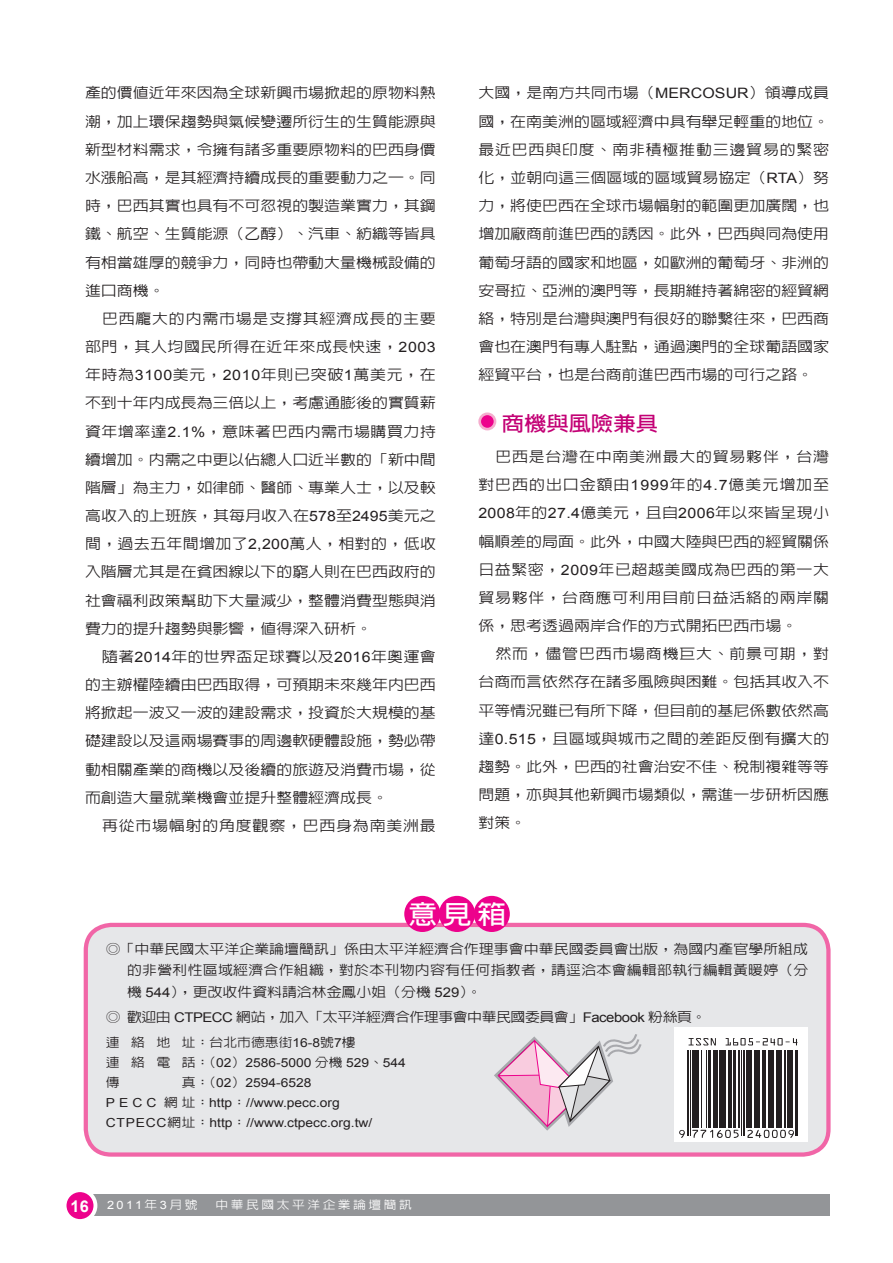
<style>
.page{position:relative;width:893px;height:1263px;background:#fff}
.page>*{position:absolute;margin:0;border:0;box-sizing:border-box;transform-origin:0 0}
.一{font:700 25.8px "AR Hei B5";color:#fff;scale:1.11 1}
.中標{font:700 20.1px "AR Hei B5";color:#c30175;scale:1.11 1}
.內文{font:500 14.4px/28.2px "AR Hei B5";color:#231f20;text-align:justify;scale:1.11 1}
.內文-2{font:500 14.4px "AR Hei B5";letter-spacing:.05em;color:#231f20;scale:1.11 1}
.一-2{font:500 13.35px/21.3px "AR Hei B5";color:#231f20;text-align:justify;scale:1.11 1}
.一-3{font:500 13.35px "AR Hei B5";letter-spacing:-.03em;color:#231f20;scale:1.11 1}
.一-4{font:12.45px "Arial";color:#231f20;scale:1.11 1}
.一-5{font:500 12.45px "AR Hei B5";color:#231f20;scale:1.11 1}
.t1{font:500 11.55px "AR Hei B5";letter-spacing:.2em;color:#fff;scale:1.11 1}
.t2{font:11.55px "Arial";color:#fff;scale:1.11 1}
.s1{font-family:"Arial";font-weight:400}
.s2{font-family:"AR Hei B5";font-weight:500}
.s3{font-weight:700;font-size:16.2px}
</style>
<div class="page">
<div style="left:86px;top:925px;width:742px;height:229px;background:#e6e7e9;border-radius:26px"></div>
<div style="left:84px;top:923px;width:747px;height:234px;border:4px solid #f166a7;border-radius:26px"></div>
<div style="left:404px;top:896px;width:36px;height:36px;background:#ed028c;border-radius:50%"></div>
<div style="left:439px;top:896px;width:36px;height:36px;background:#ed028c;border-radius:50%"></div>
<div style="left:474px;top:896px;width:36px;height:36px;background:#ed028c;border-radius:50%"></div>
<svg style="left:494px;top:1034px;width:147px;height:97px"></svg>
<svg style="left:674px;top:1027px;width:134px;height:114px;background:#dfdedf"></svg>
<hr style="left:687px;top:1050px;width:1px;height:85px;background:#231f20">
<hr style="left:690px;top:1050px;width:1px;height:85px;background:#231f20">
<hr style="left:692px;top:1050px;width:3px;height:78px;background:#231f20">
<hr style="left:697px;top:1050px;width:2px;height:78px;background:#231f20">
<hr style="left:701px;top:1050px;width:1px;height:78px;background:#231f20">
<hr style="left:706px;top:1050px;width:1px;height:78px;background:#231f20">
<hr style="left:708px;top:1050px;width:3px;height:78px;background:#231f20">
<hr style="left:713px;top:1050px;width:2px;height:78px;background:#231f20">
<hr style="left:717px;top:1050px;width:1px;height:78px;background:#231f20">
<hr style="left:719px;top:1050px;width:4px;height:78px;background:#231f20">
<hr style="left:725px;top:1050px;width:1px;height:78px;background:#231f20">
<hr style="left:728px;top:1050px;width:4px;height:78px;background:#231f20">
<hr style="left:733px;top:1050px;width:2px;height:78px;background:#231f20">
<hr style="left:739px;top:1050px;width:1px;height:78px;background:#231f20">
<hr style="left:741px;top:1050px;width:1px;height:85px;background:#231f20">
<hr style="left:743px;top:1050px;width:2px;height:85px;background:#231f20">
<hr style="left:746px;top:1050px;width:2px;height:78px;background:#231f20">
<hr style="left:749px;top:1050px;width:3px;height:78px;background:#231f20">
<hr style="left:754px;top:1050px;width:1px;height:78px;background:#231f20">
<hr style="left:756px;top:1050px;width:4px;height:78px;background:#231f20">
<hr style="left:762px;top:1050px;width:4px;height:78px;background:#231f20">
<hr style="left:768px;top:1050px;width:1px;height:78px;background:#231f20">
<hr style="left:770px;top:1050px;width:4px;height:78px;background:#231f20">
<hr style="left:776px;top:1050px;width:1px;height:78px;background:#231f20">
<hr style="left:779px;top:1050px;width:3px;height:78px;background:#231f20">
<hr style="left:784px;top:1050px;width:1px;height:78px;background:#231f20">
<hr style="left:787px;top:1050px;width:3px;height:78px;background:#231f20">
<hr style="left:792px;top:1050px;width:1px;height:78px;background:#231f20">
<hr style="left:795px;top:1050px;width:1px;height:85px;background:#231f20">
<hr style="left:797px;top:1050px;width:1px;height:85px;background:#231f20">
<svg style="left:688px;top:1038px;width:28px;height:7px"></svg>
<svg style="left:725px;top:1038px;width:72px;height:7px"></svg>
<svg style="left:679px;top:1130px;width:6px;height:8px"></svg>
<svg style="left:692px;top:1130px;width:47px;height:8px"></svg>
<svg style="left:747px;top:1130px;width:47px;height:8px"></svg>
<div style="left:480px;top:414px;width:15px;height:15px;background:#ed028c;border-radius:50%"></div>
<div style="left:478px;top:412px;width:18px;height:18px;border:3px solid #f5adce;border-radius:50%"></div>
<div style="left:85px;top:1194px;width:744px;height:21px;background:#939598"></div>
<div style="left:65px;top:1190px;width:30px;height:31px;background:#ed028c;border-radius:50%"></div>
<div style="left:63px;top:1188px;width:34px;height:35px;border:4px solid #fff;border-radius:50%"></div>
<p class="內文" style="left:85px;top:79px;width:318px">產的價值近年來因為全球新興市場掀起的原物料熱潮，加上環保趨勢與氣候變遷所衍生的生質能源與新型材料需求，令擁有諸多重要原物料的巴西身價水漲船高，是其經濟持續成長的重要動力之一。同時，巴西其實也具有不可忽視的製造業實力，其鋼鐵、航空、生質能源（乙醇）、汽車、紡織等皆具有相當雄厚的競爭力，同時也帶動大量機械設備的進口商機。</p>
<p class="內文" style="left:85px;top:304px;width:318px;text-indent:17px">巴西龐大的內需市場是支撐其經濟成長的主要部門，其人均國民所得在近年來成長快速，<span class="s1">2003</span>年時為<span class="s1">3100</span>美元，<span class="s1">2010</span>年則已突破<span class="s1">1</span>萬美元，在不到十年內成長為三倍以上，考慮通膨後的實質薪資年增率達<span class="s1">2.1%</span>，意味著巴西內需市場購買力持續增加。內需之中更以佔總人口近半數的「新中間階層」為主力，如律師、醫師、專業人士，以及較高收入的上班族，其每月收入在<span class="s1">578</span>至<span class="s1">2495</span>美元之間，過去五年間增加了<span class="s1">2,200</span>萬人，相對的，低收入階層尤其是在貧困線以下的窮人則在巴西政府的社會福利政策幫助下大量減少，整體消費型態與消費力的提升趨勢與影響，值得深入研析。</p>
<p class="內文" style="left:85px;top:642px;width:318px;text-indent:17px">隨著<span class="s1">2014</span>年的世界盃足球賽以及<span class="s1">2016</span>年奧運會的主辦權陸續由巴西取得，可預期未來幾年內巴西將掀起一波又一波的建設需求，投資於大規模的基礎建設以及這兩場賽事的周邊軟硬體設施，勢必帶動相關產業的商機以及後續的旅遊及消費市場，從而創造大量就業機會並提升整體經濟成長。</p>
<p class="內文-2" style="left:102px;top:818px;width:302px">再從市場幅射的角度觀察，巴西身為南美洲最</p>
<p class="內文" style="left:478px;top:79px;width:318px">大國，是南方共同市場（<span class="s1">MERCOSUR</span>）領導成員國，在南美洲的區域經濟中具有舉足輕重的地位。最近巴西與印度、南非積極推動三邊貿易的緊密化，並朝向這三個區域的區域貿易協定（<span class="s1">RTA</span>）努力，將使巴西在全球市場幅射的範圍更加廣闊，也增加廠商前進巴西的誘因。此外，巴西與同為使用葡萄牙語的國家和地區，如歐洲的葡萄牙、非洲的安哥拉、亞洲的澳門等，長期維持著綿密的經貿網絡，特別是台灣與澳門有很好的聯繫往來，巴西商會也在澳門有專人駐點，通過澳門的全球葡語國家經貿平台，也是台商前進巴西市場的可行之路。</p>
<p class="中標" style="left:502px;top:413px;width:142px">商機與風險兼具</p>
<p class="內文" style="left:478px;top:442px;width:318px;text-indent:17px">巴西是台灣在中南美洲最大的貿易夥伴，台灣對巴西的出口金額由<span class="s1">1999</span>年的<span class="s1">4.7</span>億美元增加至<span class="s1">2008</span>年的<span class="s1">27.4</span>億美元，且自<span class="s1">2006</span>年以來皆呈現小幅順差的局面。此外，中國大陸與巴西的經貿關係日益緊密，<span class="s1">2009</span>年已超越美國成為巴西的第一大貿易夥伴，台商應可利用目前日益活絡的兩岸關係，思考透過兩岸合作的方式開拓巴西市場。</p>
<p class="內文" style="left:478px;top:640px;width:318px;text-indent:17px">然而，儘管巴西市場商機巨大、前景可期，對台商而言依然存在諸多風險與困難。包括其收入不平等情況雖已有所下降，但目前的基尼係數依然高達<span class="s1">0.515</span>，且區域與城市之間的差距反倒有擴大的趨勢。此外，巴西的社會治安不佳、稅制複雜等等問題，亦與其他新興市場類似，需進一步研析因應對策。</p>
<p class="一" style="left:408px;top:901px;width:89px">意見箱</p>
<p class="一-2" style="left:127px;top:938px;width:615px;text-indent:-21px">◎「中華民國太平洋企業論壇簡訊」係由太平洋經濟合作理事會中華民國委員會出版，為國內產官學所組成的非營利性區域經濟合作組織，對於本刊物內容有任何指教者，請逕洽本會編輯部執行編輯黃暖婷（分機 <span class="s1">544</span>），更改收件資料請洽林金鳳小姐（分機 <span class="s1">529</span>）。</p>
<p class="一-3" style="left:106px;top:1010px;width:543px">◎ 歡迎由 <span class="s1">CTPECC</span> 網站，加入「太平洋經濟合作理事會中華民國委員會」<span class="s1">Facebook</span> 粉絲頁。</p>
<p class="一-5" style="left:106px;top:1036px;width:226px">連 絡 地 址：台北市德惠街<span class="s1">16-8</span>號<span class="s1">7</span>樓</p>
<p class="一-4" style="left:106px;top:1054px;width:272px"><span class="s2">連 絡 電 話：（</span>02<span class="s2">）</span>2586-5000 <span class="s2">分機</span> 529<span class="s2">、</span>544</p>
<p class="一-5" style="left:106px;top:1076px;width:14px">傳</p>
<p class="一-4" style="left:182px;top:1074px;width:118px"><span class="s2">真：（</span>02<span class="s2">）</span>2594-6528</p>
<p class="一-4" style="left:106px;top:1095px;width:212px">P E C C <span class="s2">網址：</span>http<span class="s2">：</span>//www.pecc.org</p>
<p class="一-4" style="left:106px;top:1115px;width:242px">CTPECC<span class="s2">網址：</span>http<span class="s2">：</span>//www.ctpecc.org.tw/</p>
<p class="t2" style="left:71px;top:1197px;width:116px"><span class="s3">16</span> 2011<span class="s2">年</span>3<span class="s2">月號</span></p>
<p class="t1" style="left:216px;top:1198px;width:178px">中華民國太平洋企業論壇簡訊</p>
</div>
